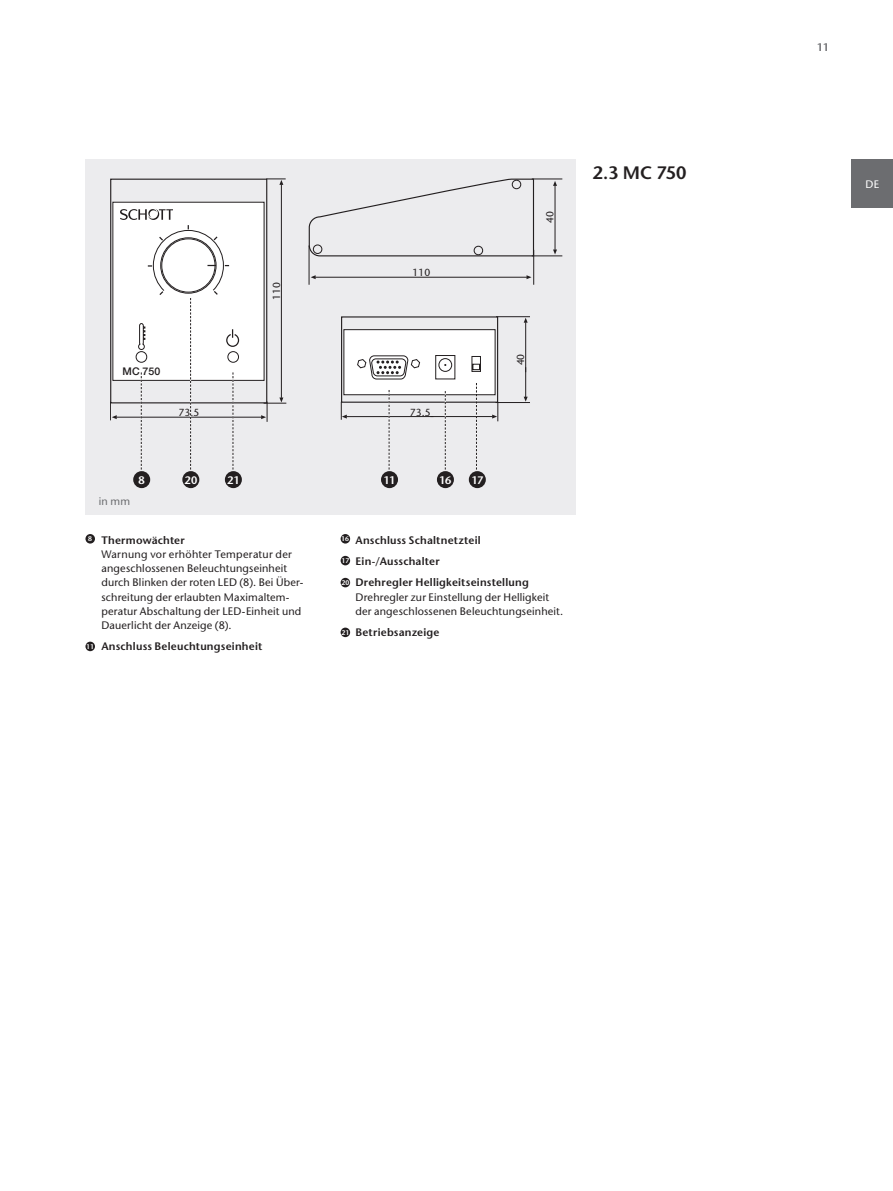
<style>
.page{position:relative;width:893px;height:1191px;background:#fff}
.page>*{position:absolute;margin:0;border:0;box-sizing:border-box;transform-origin:0 0}
.t1{font:600 18px "Stone Sans Std";color:#231f20}
.t2{font:500 10.8px/14.2px "Stone Sans Std";letter-spacing:.015em;color:#231f20}
.t3{font:600 10.8px/21.5px "Stone Sans Std";letter-spacing:.02em;color:#231f20}
.t4{font:600 10.8px "Stone Sans Std";letter-spacing:-.02em;color:#fff}
.t5{font:500 10.8px "Stone Sans Std";color:#6c6d70}
.t6{font:500 10.8px "Stone Sans Std";color:#fff}
.t7{font:600 10.8px "Stone Sans Std";color:#6c6d70}
.t8{font:500 10.65px "Helvetica Neue";color:#231f20}
.t9{font:10.2px "Stone Sans";letter-spacing:.01em;color:#231f20}
.t10{font:600 6.75px "Stone Sans Std";color:#fff}
</style>
<div class="page">
<div style="left:85px;top:159px;width:490px;height:356px;background:#ececee"></div>
<div style="left:113px;top:202px;width:151px;height:178px;background:#fff"></div>
<hr style="left:281px;top:184px;width:1px;height:214px;background:#231f20">
<svg style="left:267px;top:179px;width:19px;height:6px"></svg>
<div style="left:110px;top:179px;width:157px;height:224px;border:1px solid #231f20"></div>
<hr style="left:116px;top:417px;width:145px;height:1px;background:#231f20">
<svg style="left:261px;top:397px;width:25px;height:25px"></svg>
<div style="left:344px;top:329px;width:151px;height:66px;background:#fff;border:1px solid #231f20"></div>
<div style="left:341px;top:316px;width:157px;height:87px;border:1px solid #231f20"></div>
<svg style="left:357px;top:355px;width:63px;height:24px"></svg>
<hr style="left:346px;top:416px;width:87px;height:1px;background:#231f20">
<svg style="left:341px;top:402px;width:6px;height:18px"></svg>
<hr style="left:430px;top:416px;width:62px;height:1px;background:#231f20">
<svg style="left:492px;top:402px;width:6px;height:19px"></svg>
<hr style="left:495px;top:402px;width:35px;height:1px;background:#231f20">
<hr style="left:496px;top:316px;width:34px;height:1px;background:#231f20">
<hr style="left:525px;top:322px;width:1px;height:50px;background:#231f20">
<svg style="left:524px;top:318px;width:4px;height:5px"></svg>
<hr style="left:525px;top:367px;width:1px;height:30px;background:#231f20">
<svg style="left:524px;top:397px;width:4px;height:5px"></svg>
<svg style="left:308px;top:179px;width:227px;height:100px"></svg>
<hr style="left:532px;top:179px;width:30px;height:1px;background:#231f20">
<hr style="left:532px;top:256px;width:30px;height:1px;background:#231f20">
<hr style="left:555px;top:185px;width:1px;height:65px;background:#231f20">
<svg style="left:553px;top:181px;width:4px;height:5px"></svg>
<svg style="left:553px;top:249px;width:4px;height:5px"></svg>
<hr style="left:309px;top:245px;width:1px;height:40px;background:#231f20">
<hr style="left:533px;top:250px;width:1px;height:35px;background:#231f20">
<div style="left:851px;top:159px;width:42px;height:48px;background:#6c6d70"></div>
<div style="left:85px;top:534px;width:10px;height:9px;background:#231f20;border-radius:50%"></div>
<div style="left:85px;top:641px;width:10px;height:10px;background:#231f20;border-radius:50%"></div>
<div style="left:341px;top:556px;width:9px;height:9px;background:#231f20;border-radius:50%"></div>
<div style="left:341px;top:578px;width:9px;height:9px;background:#231f20;border-radius:50%"></div>
<div style="left:341px;top:627px;width:9px;height:10px;background:#231f20;border-radius:50%"></div>
<div style="left:341px;top:534px;width:9px;height:9px;background:#231f20;border-radius:50%"></div>
<svg style="left:389px;top:390px;width:1px;height:79px"></svg>
<svg style="left:435px;top:355px;width:46px;height:114px"></svg>
<div style="left:182px;top:471px;width:17px;height:17px;background:#231f20;border-radius:50%"></div>
<svg style="left:110px;top:209px;width:130px;height:260px"></svg>
<div style="left:225px;top:471px;width:17px;height:17px;background:#231f20;border-radius:50%"></div>
<div style="left:133px;top:471px;width:17px;height:17px;background:#231f20;border-radius:50%"></div>
<div style="left:381px;top:471px;width:17px;height:17px;background:#231f20;border-radius:50%"></div>
<div style="left:437px;top:471px;width:17px;height:17px;background:#231f20;border-radius:50%"></div>
<div style="left:469px;top:471px;width:17px;height:17px;background:#231f20;border-radius:50%"></div>
<p class="t9" style="left:271px;top:300px;width:19px;rotate:-90deg">110</p>
<p class="t9" style="left:412px;top:267px;width:19px">110</p>
<p class="t8" style="left:123px;top:365px;width:39px">MC 750</p>
<p class="t9" style="left:178px;top:406px;width:22px">73.5</p>
<p class="t9" style="left:410px;top:406px;width:22px">73.5</p>
<p class="t5" style="left:99px;top:495px;width:33px">in mm</p>
<p class="t4" style="left:139px;top:473px;width:8px">8</p>
<p class="t4" style="left:184px;top:473px;width:14px">20</p>
<p class="t4" style="left:227px;top:473px;width:14px">21</p>
<p class="t4" style="left:384px;top:473px;width:13px">11</p>
<p class="t4" style="left:439px;top:473px;width:14px">16</p>
<p class="t4" style="left:471px;top:473px;width:13px">17</p>
<p class="t9" style="left:544px;top:223px;width:13px;rotate:-90deg">40</p>
<p class="t9" style="left:514px;top:365px;width:13px;rotate:-90deg">40</p>
<p class="t3" style="left:355px;top:529px;width:175px">Anschluss Schaltnetzteil<br>Ein-/Ausschalter<br>Drehregler Helligkeitseinstellung</p>
<p class="t2" style="left:355px;top:589px;width:209px">Drehregler zur Einstellung der Helligkeit der angeschlossenen Beleuchtungseinheit.</p>
<p class="t3" style="left:355px;top:621px;width:86px">Betriebsanzeige</p>
<p class="t3" style="left:101px;top:529px;width:85px">Thermowächter</p>
<p class="t2" style="left:101px;top:547px;width:203px">Warnung vor erhöhter Temperatur der angeschlossenen Beleuchtungseinheit durch Blinken der roten LED (8). Bei Über&shy;schreitung der erlaubten Maximaltem&shy;peratur Abschaltung der LED-Einheit und Dauerlicht der Anzeige (8).</p>
<p class="t3" style="left:101px;top:636px;width:162px">Anschluss Beleuchtungseinheit</p>
<p class="t10" style="left:88px;top:535px;width:5px">8</p>
<p class="t10" style="left:341px;top:535px;width:9px">16</p>
<p class="t10" style="left:341px;top:557px;width:9px">17</p>
<p class="t10" style="left:341px;top:578px;width:9px">20</p>
<p class="t10" style="left:341px;top:628px;width:9px">21</p>
<p class="t10" style="left:86px;top:642px;width:9px">11</p>
<h1 class="t1" style="left:592px;top:161px;width:96px">2.3 MC 750</h1>
<p class="t7" style="left:817px;top:40px;width:14px">11</p>
<p class="t6" style="left:865px;top:177px;width:15px">DE</p>
</div>
